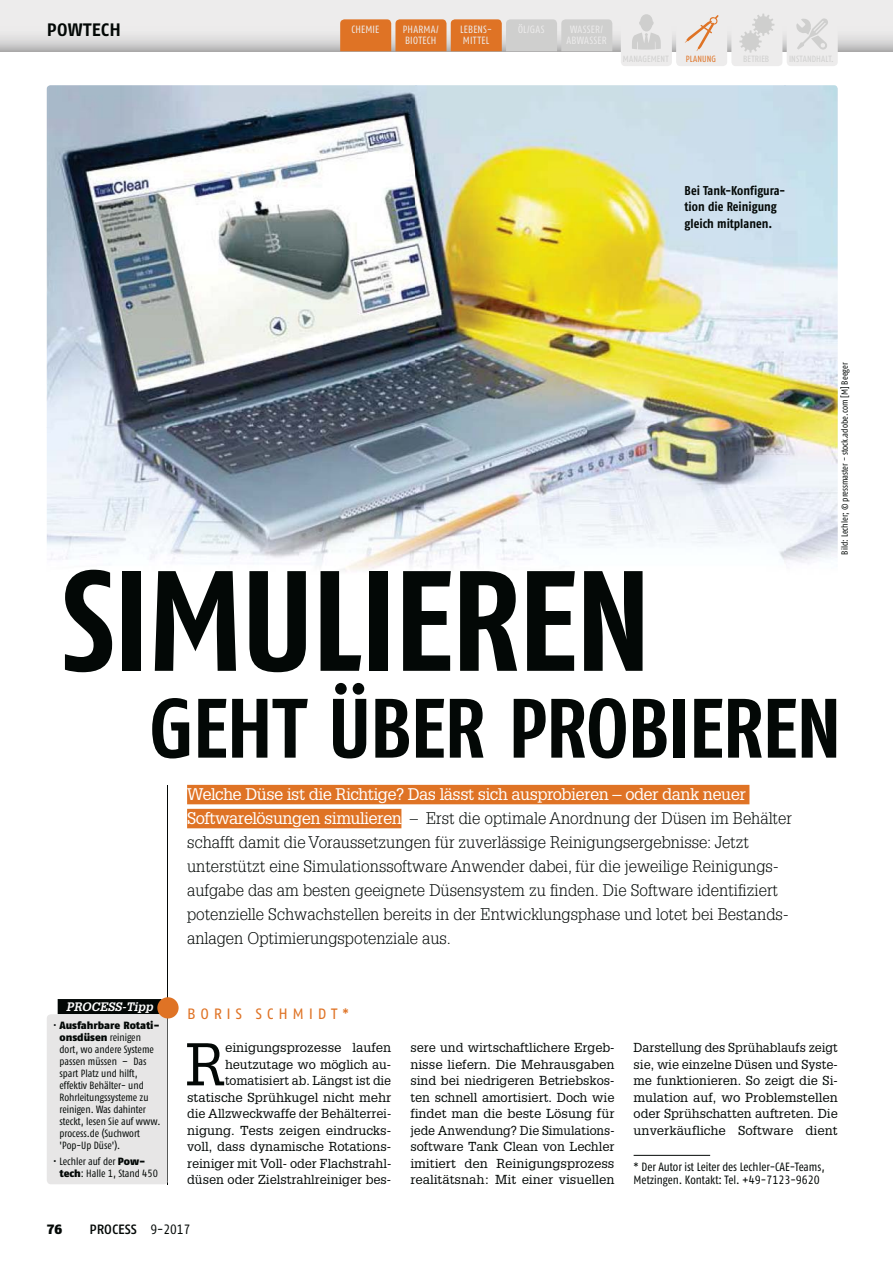
<style>
.page{position:relative;width:893px;height:1263px;background:#fff}
.page>*{position:absolute;margin:0;border:0;box-sizing:border-box;transform-origin:0 0}
.t1{font:700 condensed 142.5px "Fago Pro";letter-spacing:-.02em;color:#030806}
.t2{font:700 condensed 84px "Fago Pro";letter-spacing:-.015em;color:#030806}
.t3{font:58.8px "Glypha LT Std";color:#030806}
.t4{font:700 18px "Fago Pro";letter-spacing:.02em;color:#030806}
.t5{font:300 16.5px/24px "Glypha LT Std";color:#030806}
.t6{font:15px "Fago Pro";letter-spacing:.31em;color:#df7325}
.t7{font:500 13.5px "Fago Pro";color:#030806}
.t8{font:900 13.5px "Fago Pro";color:#030806}
.t9{font:12.75px/16.5px "Glypha LT Std";color:#030806;text-align:justify}
.t10{font:700 condensed 12.75px/16.5px "Fago Pro";color:#030806}
.t11{font:condensed 12px/13.5px "Fago Pro";color:#030806}
.t12{font:italic 700 12px "Glypha LT Std";color:#fff}
.t13{font:condensed 10.5px/12px "Fago Pro";color:#030806}
.t14{font:condensed 10.5px/10.5px "Fago Pro";letter-spacing:.02em;color:#edecec}
.t15{font:condensed 9px "Fago Pro";color:#030806}
.t16{font:condensed 9px "Fago Pro";letter-spacing:.01em;color:#cfcfce}
.t17{font:condensed 9px "Fago Pro";letter-spacing:.01em;color:#df7325}
.s1{font-weight:400;color:#fff}
.s2{font-weight:900;font-stretch:normal}
.s3{font-weight:400;font-stretch:condensed}
</style>
<div class="page">
<div style="left:0;top:0;width:892px;height:51px;background:#edecec"></div>
<div style="left:0;top:21px;width:892px;height:30px;background:linear-gradient(to bottom,#fbf9f9,#c2c2c3)"></div>
<svg style="left:621px;top:13px;width:216px;height:53px"></svg>
<svg style="left:340px;top:19px;width:272px;height:32px;background:#d99d71"></svg>
<hr style="left:168px;top:785px;width:1px;height:399px;background:#030806">
<div style="left:47px;top:1014px;width:122px;height:170px;background:#e7e6e6"></div>
<div style="left:58px;top:999px;width:104px;height:15px;background:#030806"></div>
<div style="left:157px;top:997px;width:22px;height:22px;background:#df7325;border-radius:50%"></div>
<img style="left:47px;top:85px;width:790px;height:487px">
<div style="left:187px;top:785px;width:562px;height:19px;background:#df7325"></div>
<div style="left:187px;top:809px;width:214px;height:19px;background:#df7325"></div>
<hr style="left:633px;top:1155px;width:77px;height:1px;background:#030806">
<h3 class="t4" style="left:47px;top:19px;width:76px">POWTECH</h3>
<p class="t14" style="left:351px;top:25px;width:29px">CHEMIE</p>
<p class="t14" style="left:460px;top:25px;width:33px">LEBENS-<br>MITTEL</p>
<p class="t14" style="left:402px;top:25px;width:38px">PHARMA/<br>BIOTECH</p>
<p class="t14" style="left:518px;top:25px;width:28px">ÖL/GAS</p>
<p class="t14" style="left:566px;top:25px;width:42px;text-align:center">WASSER/<br>ABWASSER</p>
<p class="t16" style="left:622px;top:55px;width:47px">MANAGEMENT</p>
<p class="t17" style="left:685px;top:55px;width:32px">PLANUNG</p>
<p class="t16" style="left:789px;top:55px;width:46px">INSTANDHALT.</p>
<p class="t10" style="left:684px;top:183px;width:102px">Bei Tank-Konfigura&shy;tion die Reinigung gleich mitplanen.</p>
<p class="t15" style="left:841px;top:555px;width:193px;rotate:-90deg">Bild: Lechler; © pressmaster - stock.adobe.com [M] Beeger</p>
<h1 class="t1" style="left:61px;top:569px;width:592px">SIMULIEREN</h1>
<h2 class="t2" style="left:149px;top:697px;width:693px">GEHT ÜBER PROBIEREN</h2>
<p class="t5" style="left:187px;top:784px;width:606px"><span class="s1">Welche Düse ist die Richtige? Das lässt sich ausprobieren – oder dank neuer Softwarelösungen simulieren</span> – Erst die optimale Anordnung der Düsen im Behälter schafft damit die Voraussetzungen für zuverlässige Reinigungsergebnisse: Jetzt unterstützt eine Simulationssoftware Anwender dabei, für die jeweilige Reinigungs&shy;aufgabe das am besten geeignete Düsensystem zu finden. Die Software identifiziert potenzielle Schwachstellen bereits in der Entwicklungsphase und lotet bei Bestands&shy;anlagen Optimierungspotenziale aus.</p>
<p class="t12" style="left:66px;top:999px;width:88px">PROCESS-Tipp</p>
<p class="t13" style="left:59px;top:1020px;width:102px;text-indent:-6px">• <span class="s2">Ausfahrbare Rotati&shy;onsdüsen</span> reinigen dort, wo andere Systeme passen müssen – Das spart Platz und hilft, effektiv Behälter- und<br>Rohrleitungssysteme zu reinigen. Was dahinter steckt, lesen Sie auf www. process.de (Suchwort 'Pop-Up Düse').</p>
<p class="t13" style="left:59px;top:1156px;width:100px;text-indent:-6px">• Lechler auf der <span class="s2">Pow&shy;tech</span>: Halle 1, Stand 450</p>
<p class="t6" style="left:187px;top:1009px;width:163px">BORIS SCHMIDT*</p>
<h3 class="t3" style="left:186px;top:1043px;width:41px">R</h3>
<p class="t9" style="left:187px;top:1041px;width:206px;text-align:right">einigungsprozesse laufen heutzutage wo möglich au&shy;tomatisiert ab. Längst ist die statische Sprühkugel nicht mehr die Allzweckwaffe der Behälterrei&shy;nigung. Tests zeigen eindrucks&shy;voll, dass dynamische Rotations&shy;reiniger mit Voll- oder Flachstrahl&shy;düsen oder Zielstrahlreiniger bes-</p>
<p class="t9" style="left:410px;top:1041px;width:206px">sere und wirtschaftlichere Ergeb&shy;nisse liefern. Die Mehrausgaben sind bei niedrigeren Betriebskos&shy;ten schnell amortisiert. Doch wie findet man die beste Lösung für jede Anwendung? Die Simulations&shy;software Tank Clean von Lechler imitiert den Reinigungsprozess realitätsnah: Mit einer visuellen</p>
<p class="t9" style="left:633px;top:1041px;width:206px">Darstellung des Sprühablaufs zeigt sie, wie einzelne Düsen und Syste&shy;me funktionieren. So zeigt die Si&shy;mulation auf, wo Problemstellen oder Sprühschatten auftreten. Die unverkäufliche Software dient</p>
<p class="t11" style="left:633px;top:1161px;width:192px">* Der Autor ist Leiter des Lechler-CAE-Teams,<br>Metzingen. Kontakt: Tel. +49-7123-9620</p>
<p class="t8" style="left:47px;top:1221px;width:17px">76</p>
<p class="t7" style="left:89px;top:1221px;width:102px">PROCESS <span class="s3">9-2017</span></p>
</div>
